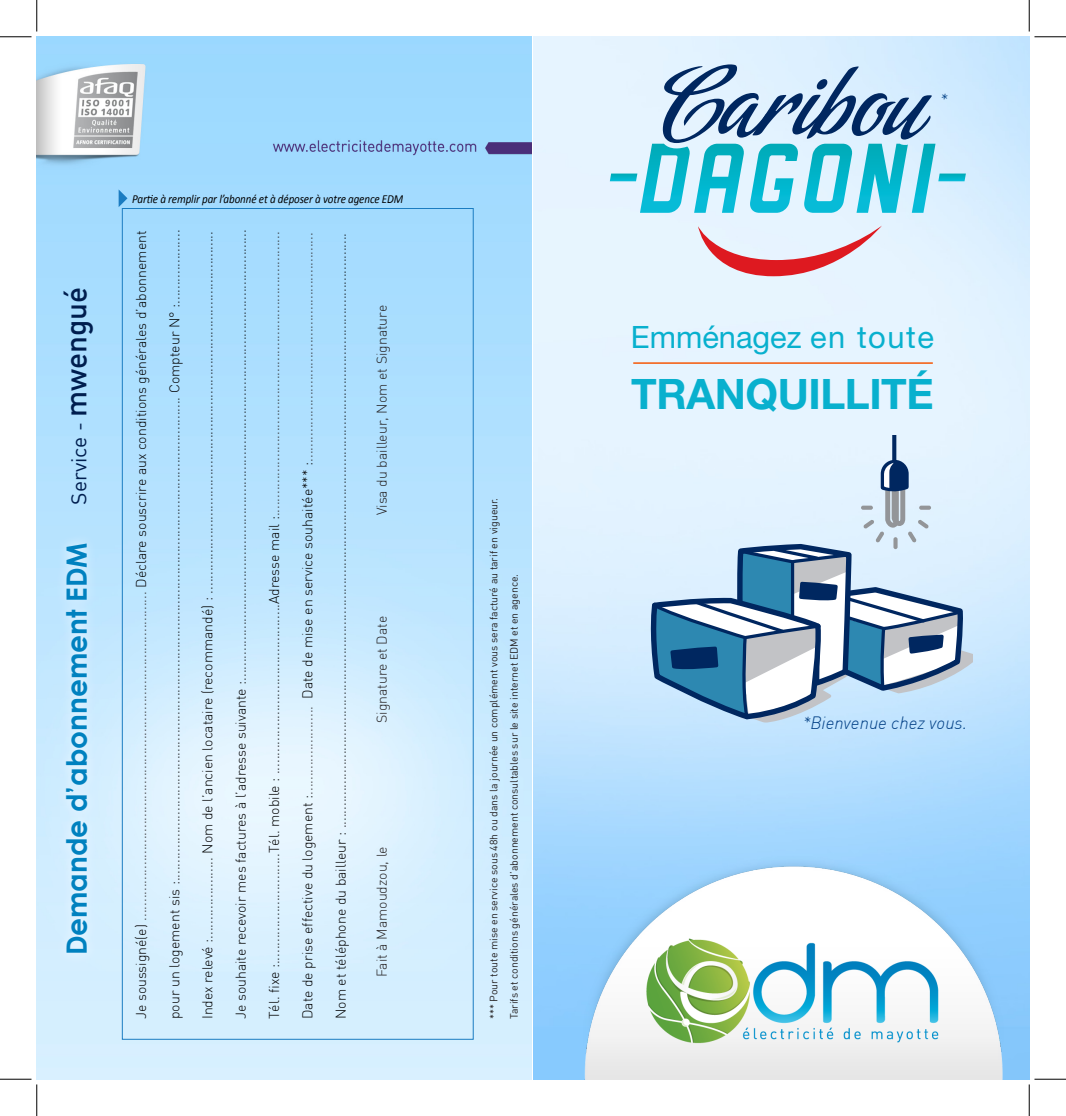
<style>
.page{position:relative;width:1066px;height:1116px;background:#fff}
.page>*{position:absolute;margin:0;border:0;box-sizing:border-box;transform-origin:0 0}
.t1{font:700 42px "Helvetica Neue LT Std";letter-spacing:-.01em;color:#08b0ce}
.t2{font:30.8px "Helvetica Neue LT Std";color:#08b0ce}
.t3{font:700 28px "Century Gothic";color:#0081bf}
.t4{font:21px "DIN";color:#001e4f}
.t5{font:italic 300 17.5px "DIN";color:#013f85}
.t6{font:300 14px "DIN";color:#000}
.t7{font:300 14px "DIN";color:#231f20}
.t8{font:italic 12.25px "Calibri";letter-spacing:-.01em;color:#000;scale:.9 1}
.t9{font:10.5px "DIN";color:#231f20}
.s1{font-weight:500;font-size:29.75px}
.s2{color:#000}
.s3{color:#231f20}
</style>
<div class="page">
<img style="left:37px;top:37px;width:992px;height:1041px">
<img style="left:560px;top:855px;width:469px;height:223px">
<svg style="left:119px;top:189px;width:8px;height:18px"></svg>
<div style="left:55px;top:533px;width:43px;height:431px;background:#fff;opacity:.75"></div>
<svg style="left:698px;top:225px;width:184px;height:51px"></svg>
<svg style="left:610px;top:64px;width:356px;height:149px"></svg>
<svg style="left:649px;top:436px;width:323px;height:287px"></svg>
<svg style="left:893px;top:537px;width:4px;height:12px"></svg>
<hr style="left:633px;top:362px;width:300px;height:2px;background:#f36e2a">
<hr style="left:0;top:36px;width:32px;height:1px;background:#000">
<hr style="left:1034px;top:36px;width:32px;height:1px;background:#000">
<hr style="left:0;top:1078px;width:32px;height:1px;background:#000">
<hr style="left:1034px;top:1078px;width:32px;height:1px;background:#000">
<hr style="left:36px;top:0;width:1px;height:32px;background:#000">
<hr style="left:36px;top:1084px;width:1px;height:31px;background:#000">
<hr style="left:1029px;top:0;width:1px;height:32px;background:#000">
<hr style="left:1029px;top:1084px;width:1px;height:31px;background:#000">
<p class="t4" style="left:66px;top:504px;width:219px;rotate:-90deg">Service - <span class="s1">mwengué</span></p>
<p class="t3" style="left:55px;top:955px;width:414px;rotate:-90deg">Demande d’abonnement EDM</p>
<p class="t8" style="left:132px;top:191px;width:303px">Partie à remplir par l’abonné et à déposer à votre agence EDM</p>
<p class="t7" style="left:132px;top:1019px;width:789px;rotate:-90deg"><span class="s2">Je soussigné(e)</span> ......................................................................................... <span class="s2">Déclare souscrire aux conditions générales d’abonnement</span></p>
<p class="t6" style="left:166px;top:1019px;width:790px;rotate:-90deg">pour un logement sis :................................................................................................................................... Compteur N° :....................</p>
<p class="t6" style="left:199px;top:1019px;width:789px;rotate:-90deg">Index relevé :...................... Nom de l’ancien locataire (recommandé) : ..................................................................................................</p>
<p class="t6" style="left:232px;top:1019px;width:791px;rotate:-90deg">Je souhaite recevoir mes factures à l’adresse suivante :..........................................................................................................................</p>
<p class="t6" style="left:265px;top:1019px;width:789px;rotate:-90deg">Tél. fixe :..............................Tél. mobile : ..............................................Adresse mail :<span class="s3">.............................................................................</span></p>
<p class="t7" style="left:299px;top:1019px;width:788px;rotate:-90deg"><span class="s2">Date de prise effective du logement :</span>........................ <span class="s2">Date de mise en service souhaitée*** :</span>..............................................................</p>
<p class="t6" style="left:332px;top:1019px;width:787px;rotate:-90deg">Nom et téléphone du bailleur : .................................................................................................................................................................</p>
<p class="t7" style="left:373px;top:515px;width:212px;rotate:-90deg">Visa du bailleur, Nom et Signature</p>
<p class="t7" style="left:373px;top:722px;width:108px;rotate:-90deg">Signature et Date</p>
<p class="t7" style="left:373px;top:977px;width:132px;rotate:-90deg">Fait à Mamoudzou, le</p>
<p class="t9" style="left:487px;top:1019px;width:522px;rotate:-90deg">*** Pour toute mise en service sous 48h ou dans la journée un complément vous sera facturé au tarif en vigueur.</p>
<p class="t9" style="left:507px;top:1019px;width:446px;rotate:-90deg">Tarifs et conditions générales d’abonnement consultables sur le site internet EDM et en agence.</p>
<p class="t5" style="left:940px;top:89px;width:9px">*</p>
<p class="t2" style="left:631px;top:319px;width:305px">Emménagez en toute</p>
<p class="t1" style="left:631px;top:368px;width:304px">TRANQUILLITÉ</p>
<p class="t5" style="left:802px;top:712px;width:166px">*Bienvenue chez vous.</p>
</div>
